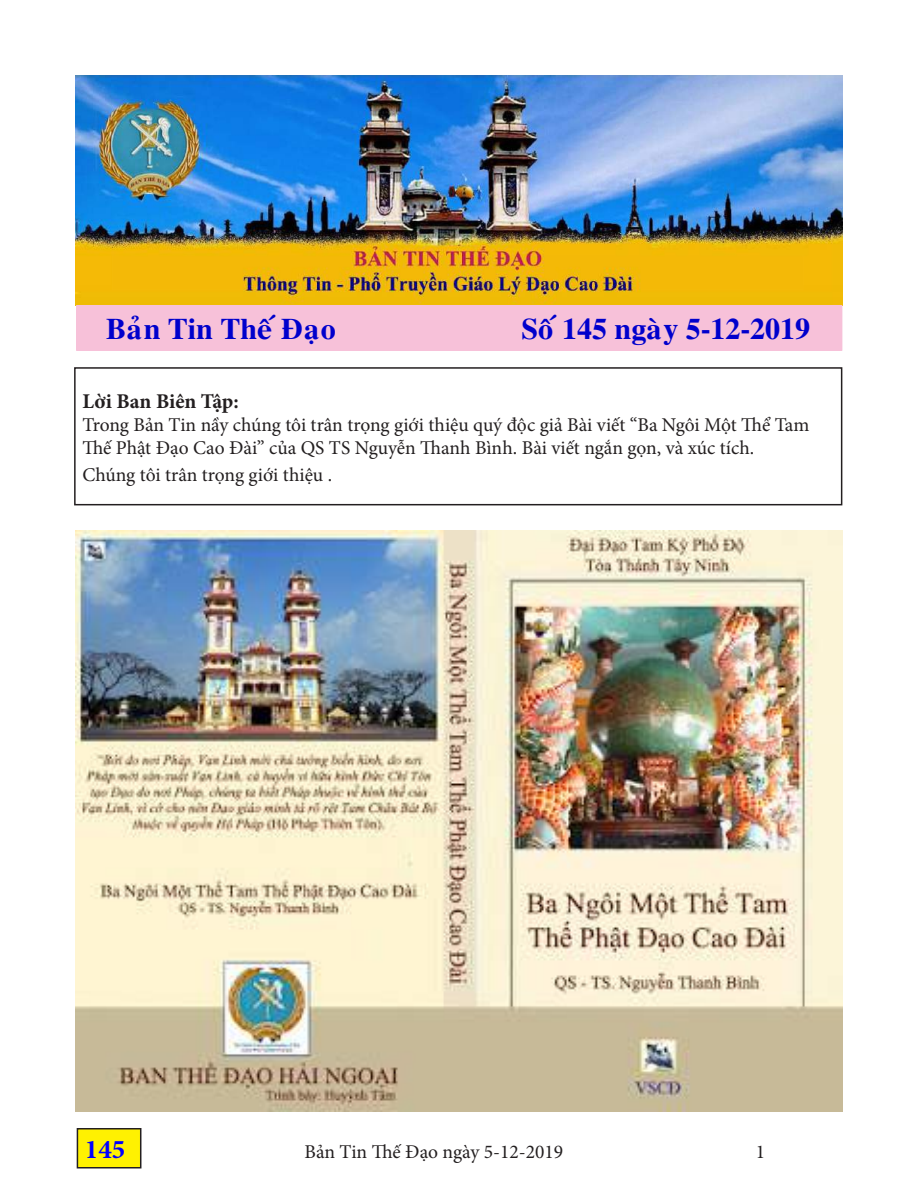
<style>
.page{position:relative;width:918px;height:1188px;background:#fff}
.page>*{position:absolute;margin:0;border:0;box-sizing:border-box;transform-origin:0 0}
.t1{font:30px "VNI Times Bold";color:#00c}
.t2{font:700 27px "Minion Pro";color:#00f}
.t3{font:700 21px "Minion Pro";letter-spacing:-.005em;color:#231f20}
.t4{font:19.5px/23.4px "Minion Pro";color:#231f20}
</style>
<div class="page">
<div style="left:77px;top:1129px;width:64px;height:39px;background:#fff101"></div>
<div style="left:77px;top:1128px;width:64px;height:40px;border:2px solid #231f20"></div>
<img style="left:76px;top:76px;width:766px;height:229px">
<div style="left:76px;top:305px;width:766px;height:46px;background:#f7c1d9"></div>
<img style="left:76px;top:530px;width:766px;height:581px">
<div style="left:74px;top:367px;width:768px;height:138px;border:2px solid #231f20"></div>
<h1 class="t1" style="left:106px;top:306px;width:232px">Baûn Tin Theá Ñaïo</h1>
<h1 class="t1" style="left:522px;top:306px;width:290px">Soá 145 ngaøy 5-12-2019</h1>
<p class="t3" style="left:82px;top:386px;width:158px">Lời Ban Biên Tập:</p>
<p class="t4" style="left:82px;top:413px;width:728px">Trong Bản Tin nầy chúng tôi trân trọng giới thiệu quý độc giả Bài viết “Ba Ngôi Một Thể Tam<br>Thế Phật Đạo Cao Đài” của QS TS Nguyễn Thanh Bình. Bài viết ngắn gọn, và xúc tích.</p>
<p class="t4" style="left:82px;top:464px;width:251px">Chúng tôi trân trọng giới thiệu .</p>
<h2 class="t2" style="left:85px;top:1130px;width:42px">145</h2>
<p class="t4" style="left:305px;top:1140px;width:260px">Bản Tin Thế Đạo ngày 5-12-2019</p>
<p class="t4" style="left:756px;top:1140px;width:11px">1</p>
</div>
